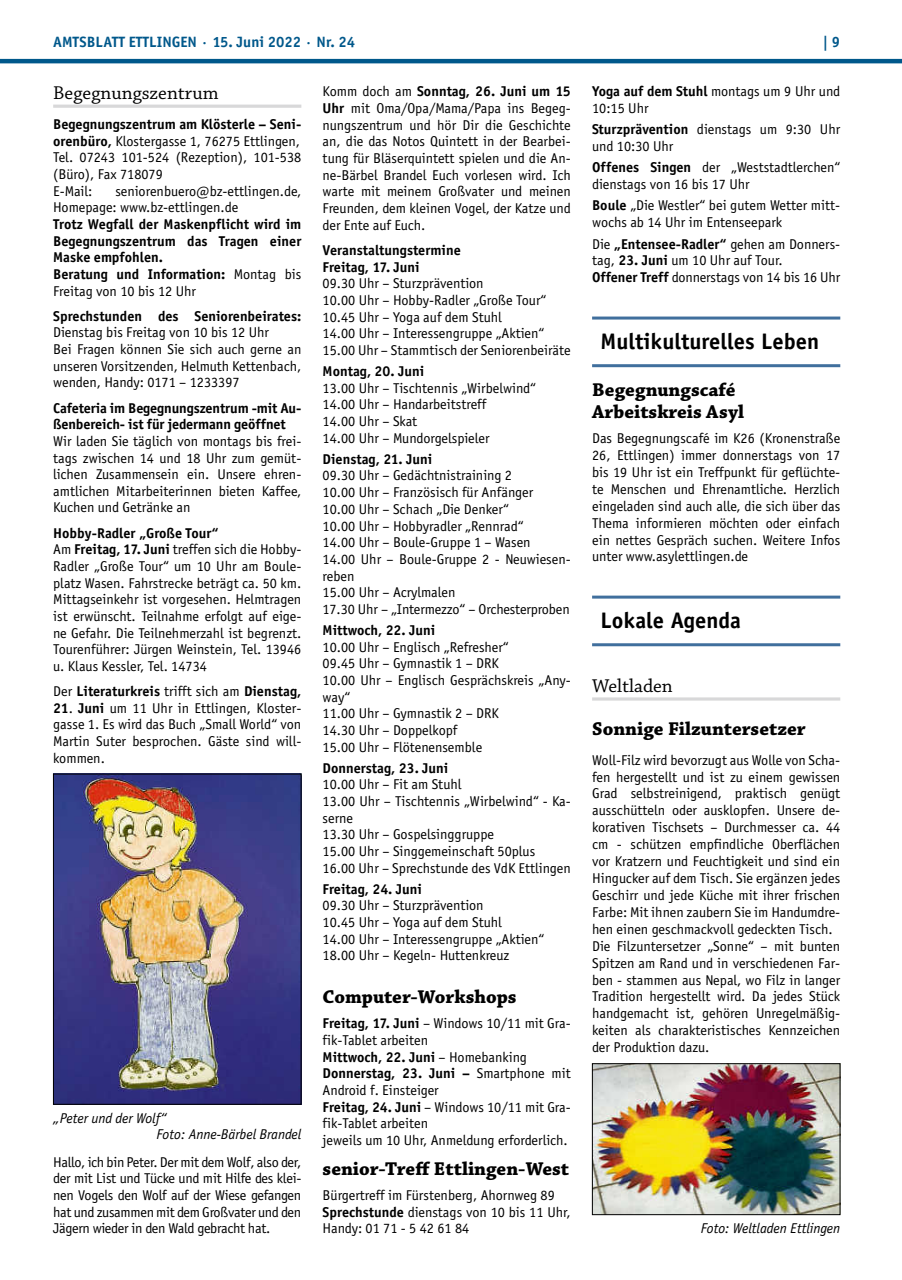
<style>
.page{position:relative;width:902px;height:1280px;background:#fff}
.page>*{position:absolute;margin:0;border:0;box-sizing:border-box;transform-origin:0 0}
.t1{font:700 22.5px "Officina Sans";color:#000}
.t2{font:700 19.5px/21.5px "Chaparral Pro";color:#000}
.t3{font:19.5px "Chaparral Pro";color:#000}
.t4{font:700 15px "Officina Sans";color:#00588b}
.t5{font:14.25px/16.6px "Officina Sans";color:#000}
.t6{font:700 14.25px/16.6px "Officina Sans";color:#000}
.t7{font:italic 14.25px/16.6px "Officina Sans";color:#000}
.s1{font-weight:700}
.s2{font-weight:400}
</style>
<div class="page">
<hr style="left:0;top:59px;width:901px;height:4px;background:#00588b">
<hr style="left:53px;top:105px;width:248px;height:3px;background:#d8d8d9">
<img style="left:55px;top:776px;width:244px;height:326px">
<div style="left:53px;top:774px;width:248px;height:330px;border:1px solid #000"></div>
<hr style="left:592px;top:317px;width:248px;height:3px;background:#406f9d">
<hr style="left:592px;top:364px;width:248px;height:3px;background:#406f9d">
<hr style="left:592px;top:596px;width:248px;height:3px;background:#406f9d">
<hr style="left:592px;top:643px;width:248px;height:3px;background:#406f9d">
<hr style="left:592px;top:697px;width:248px;height:4px;background:#e1e1e2">
<img style="left:594px;top:1065px;width:244px;height:148px">
<div style="left:592px;top:1063px;width:248px;height:152px;border:1px solid #000"></div>
<p class="t4" style="left:53px;top:32px;width:303px">AMTSBLATT ETTLINGEN · 15. Juni 2022 · Nr. 24</p>
<p class="t4" style="left:822px;top:32px;width:19px">| 9</p>
<h2 class="t3" style="left:53px;top:82px;width:167px">Begegnungszentrum</h2>
<p class="t5" style="left:53px;top:116px;width:250px"><span class="s1">Begegnungszentrum am Klösterle – Seni&shy;orenbüro,</span> Klostergasse 1, 76275 Ettlingen,<br>Tel. 07243 101-524 (Rezeption), 101-538 (Büro), Fax 718079<br>E-Mail:</p>
<p class="t5" style="left:322px;top:83px;width:250px;text-align:justify">Komm doch am <span class="s1">Sonntag, 26. Juni um 15<br>Uhr</span> mit Oma/Opa/Mama/Papa ins Begeg&shy;nungszentrum und hör Dir die Geschichte an, die das Notos Quintett in der Bearbei&shy;tung für Bläserquintett spielen und die An&shy;ne-Bärbel Brandel Euch vorlesen wird. Ich warte mit meinem Großvater und meinen Freunden, dem kleinen Vogel, der Katze und der Ente auf Euch.</p>
<p class="t6" style="left:322px;top:242px;width:140px">Veranstaltungstermine<br>Freitag, 17. Juni</p>
<p class="t5" style="left:322px;top:275px;width:250px">09.30 Uhr – Sturzprävention<br>10.00 Uhr – Hobby-Radler „Große Tour“ 10.45 Uhr – Yoga auf dem Stuhl<br>14.00 Uhr – Interessengruppe „Aktien“ 15.00 Uhr – Stammtisch der Seniorenbeiräte</p>
<p class="t6" style="left:322px;top:363px;width:103px">Montag, 20. Juni</p>
<p class="t5" style="left:322px;top:380px;width:215px">13.00 Uhr – Tischtennis „Wirbelwind“<br>14.00 Uhr – Handarbeitstreff<br>14.00 Uhr – Skat<br>14.00 Uhr – Mundorgelspieler</p>
<p class="t6" style="left:322px;top:450px;width:111px">Dienstag, 21. Juni</p>
<p class="t5" style="left:322px;top:467px;width:250px">09.30 Uhr – Gedächtnistraining 2<br>10.00 Uhr – Französisch für Anfänger<br>10.00 Uhr – Schach „Die Denker“<br>10.00 Uhr – Hobbyradler „Rennrad“<br>14.00 Uhr – Boule-Gruppe 1 – Wasen<br>14.00 Uhr – Boule-Gruppe 2 - Neuwiesen&shy;reben<br>15.00 Uhr – Acrylmalen<br>17.30 Uhr – „Intermezzo“ – Orchesterproben</p>
<p class="t6" style="left:322px;top:621px;width:114px">Mittwoch, 22. Juni</p>
<p class="t5" style="left:322px;top:638px;width:250px">10.00 Uhr – Englisch „Refresher“<br>09.45 Uhr – Gymnastik 1 – DRK<br>10.00 Uhr – Englisch Gesprächskreis „Any&shy;way“<br>11.00 Uhr – Gymnastik 2 – DRK<br>14.30 Uhr – Doppelkopf<br>15.00 Uhr – Flötenensemble</p>
<p class="t6" style="left:322px;top:759px;width:127px">Donnerstag, 23. Juni</p>
<p class="t5" style="left:322px;top:776px;width:250px">10.00 Uhr – Fit am Stuhl<br>13.00 Uhr – Tischtennis „Wirbelwind“ - Ka&shy;serne<br>13.30 Uhr – Gospelsinggruppe<br>15.00 Uhr – Singgemeinschaft 50plus<br>16.00 Uhr – Sprechstunde des VdK Ettlingen</p>
<p class="t6" style="left:322px;top:880px;width:101px">Freitag, 24. Juni</p>
<p class="t5" style="left:322px;top:897px;width:223px">09.30 Uhr – Sturzprävention<br>10.45 Uhr – Yoga auf dem Stuhl<br>14.00 Uhr – Interessengruppe „Aktien“<br>18.00 Uhr – Kegeln- Huttenkreuz</p>
<h2 class="t2" style="left:322px;top:987px;width:195px">Computer-Workshops</h2>
<p class="t5" style="left:322px;top:1015px;width:250px"><span class="s1">Freitag, 17. Juni</span> – Windows 10/11 mit Gra&shy;fik-Tablet arbeiten<br><span class="s1">Mittwoch, 22. Juni</span> – Homebanking<br><span class="s1">Donnerstag, 23. Juni –</span> Smartphone mit<br>Android f. Einsteiger<br><span class="s1">Freitag, 24. Juni</span> – Windows 10/11 mit Gra&shy;fik-Tablet arbeiten<br>jeweils um 10 Uhr, Anmeldung erforderlich.</p>
<h2 class="t2" style="left:322px;top:1158px;width:248px">senior-Treff Ettlingen-West</h2>
<p class="t5" style="left:322px;top:1187px;width:250px">Bürgertreff im Fürstenberg, Ahornweg 89<br><span class="s1">Sprechstunde</span> dienstags von 10 bis 11 Uhr,<br>Handy: 01 71 - 5 42 61 84</p>
<p class="t5" style="left:592px;top:83px;width:250px"><span class="s1">Yoga auf dem Stuhl</span> montags um 9 Uhr und<br>10:15 Uhr</p>
<p class="t5" style="left:592px;top:121px;width:250px"><span class="s1">Sturzprävention</span> dienstags um 9:30 Uhr und 10:30 Uhr</p>
<p class="t5" style="left:592px;top:159px;width:250px"><span class="s1">Offenes Singen</span> der „Weststadtlerchen“ dienstags von 16 bis 17 Uhr</p>
<p class="t5" style="left:592px;top:197px;width:250px"><span class="s1">Boule</span> „Die Westler“ bei gutem Wetter mitt&shy;wochs ab 14 Uhr im Entenseepark</p>
<p class="t5" style="left:592px;top:235px;width:250px">Die <span class="s1">„Entensee-Radler“</span> gehen am Donners&shy;tag, <span class="s1">23. Juni</span> um 10 Uhr auf Tour.<br><span class="s1">Offener Treff</span> donnerstags von 14 bis 16 Uhr</p>
<p class="t5" style="left:53px;top:182px;width:250px;text-indent:62px">seniorenbuero@bz-ettlingen.de,<br>Homepage: www.bz-ettlingen.de</p>
<p class="t6" style="left:53px;top:216px;width:250px">Trotz Wegfall der Maskenpflicht wird im<br>Begegnungszentrum das Tragen einer<br>Maske empfohlen.<br>Beratung und Information: <span class="s2">Montag bis<br>Freitag von 10 bis 12 Uhr</span></p>
<p class="t6" style="left:53px;top:307px;width:250px">Sprechstunden des Seniorenbeirates:</p>
<p class="t5" style="left:53px;top:324px;width:250px">Dienstag bis Freitag von 10 bis 12 Uhr<br>Bei Fragen können Sie sich auch gerne an unseren Vorsitzenden, Helmuth Kettenbach, wenden, Handy: 0171 – 1233397</p>
<p class="t6" style="left:53px;top:399px;width:250px">Cafeteria im Begegnungszentrum -mit Au&shy;ßenbereich- ist für jedermann geöffnet</p>
<p class="t5" style="left:53px;top:433px;width:250px;text-align:justify">Wir laden Sie täglich von montags bis frei&shy;tags zwischen 14 und 18 Uhr zum gemüt&shy;lichen Zusammensein ein. Unsere ehren&shy;amtlichen Mitarbeiterinnen bieten Kaffee, Kuchen und Getränke an</p>
<p class="t5" style="left:53px;top:524px;width:250px"><span class="s1">Hobby-Radler „Große Tour“<br></span>Am <span class="s1">Freitag, 17. Juni</span> treffen sich die Hobby-Radler „Große Tour“ um 10 Uhr am Boule&shy;platz Wasen. Fahrstrecke beträgt ca. 50 km.<br>Mittagseinkehr ist vorgesehen. Helmtragen ist erwünscht. Teilnahme erfolgt auf eige&shy;ne Gefahr. Die Teilnehmerzahl ist begrenzt.<br>Tourenführer: Jürgen Weinstein, Tel. 13946 u. Klaus Kessler, Tel. 14734</p>
<p class="t6" style="left:53px;top:683px;width:250px"><span class="s2">Der</span> Literaturkreis <span class="s2">trifft sich am</span> Dienstag,</p>
<p class="t5" style="left:53px;top:700px;width:250px;text-align:justify"><span class="s1">21</span>. <span class="s1">Juni</span> um 11 Uhr in Ettlingen, Kloster&shy;gasse 1. Es wird das Buch „Small World“ von Martin Suter besprochen. Gäste sind will&shy;kommen.</p>
<h1 class="t1" style="left:600px;top:328px;width:220px">Multikulturelles Leben</h1>
<h2 class="t2" style="left:592px;top:380px;width:153px">Begegnungscafé<br>Arbeitskreis Asyl</h2>
<p class="t5" style="left:592px;top:430px;width:250px;text-align:justify">Das Begegnungscafé im K26 (Kronenstraße 26, Ettlingen) immer donnerstags von 17 bis 19 Uhr ist ein Treffpunkt für geflüchte&shy;te Menschen und Ehrenamtliche. Herzlich eingeladen sind auch alle, die sich über das Thema informieren möchten oder einfach ein nettes Gespräch suchen. Weitere Infos unter www.asylettlingen.de</p>
<h1 class="t1" style="left:600px;top:607px;width:142px">Lokale Agenda</h1>
<h2 class="t3" style="left:592px;top:675px;width:82px">Weltladen</h2>
<h2 class="t2" style="left:592px;top:719px;width:215px">Sonnige Filzuntersetzer</h2>
<p class="t5" style="left:592px;top:751px;width:250px">Woll-Filz wird bevorzugt aus Wolle von Scha&shy;fen hergestellt und ist zu einem gewissen Grad selbstreinigend, praktisch genügt ausschütteln oder ausklopfen. Unsere de&shy;korativen Tischsets – Durchmesser ca. 44 cm - schützen empfindliche Oberflächen vor Kratzern und Feuchtigkeit und sind ein Hingucker auf dem Tisch. Sie ergänzen jedes Geschirr und jede Küche mit ihrer frischen Farbe: Mit ihnen zaubern Sie im Handumdre&shy;hen einen geschmackvoll gedeckten Tisch.<br>Die Filzuntersetzer „Sonne“ – mit bunten Spitzen am Rand und in verschiedenen Far&shy;ben - stammen aus Nepal, wo Filz in langer Tradition hergestellt wird. Da jedes Stück handgemacht ist, gehören Unregelmäßig&shy;keiten als charakteristisches Kennzeichen der Produktion dazu.</p>
<p class="t7" style="left:156px;top:1109px;width:146px;text-indent:-103px">„Peter und der Wolf“<br>Foto: Anne-Bärbel Brandel</p>
<p class="t5" style="left:53px;top:1153px;width:250px;text-align:justify">Hallo, ich bin Peter. Der mit dem Wolf, also der, der mit List und Tücke und mit Hilfe des klei&shy;nen Vogels den Wolf auf der Wiese gefangen hat und zusammen mit dem Großvater und den Jägern wieder in den Wald gebracht hat.</p>
<p class="t7" style="left:700px;top:1220px;width:141px">Foto: Weltladen Ettlingen</p>
</div>
